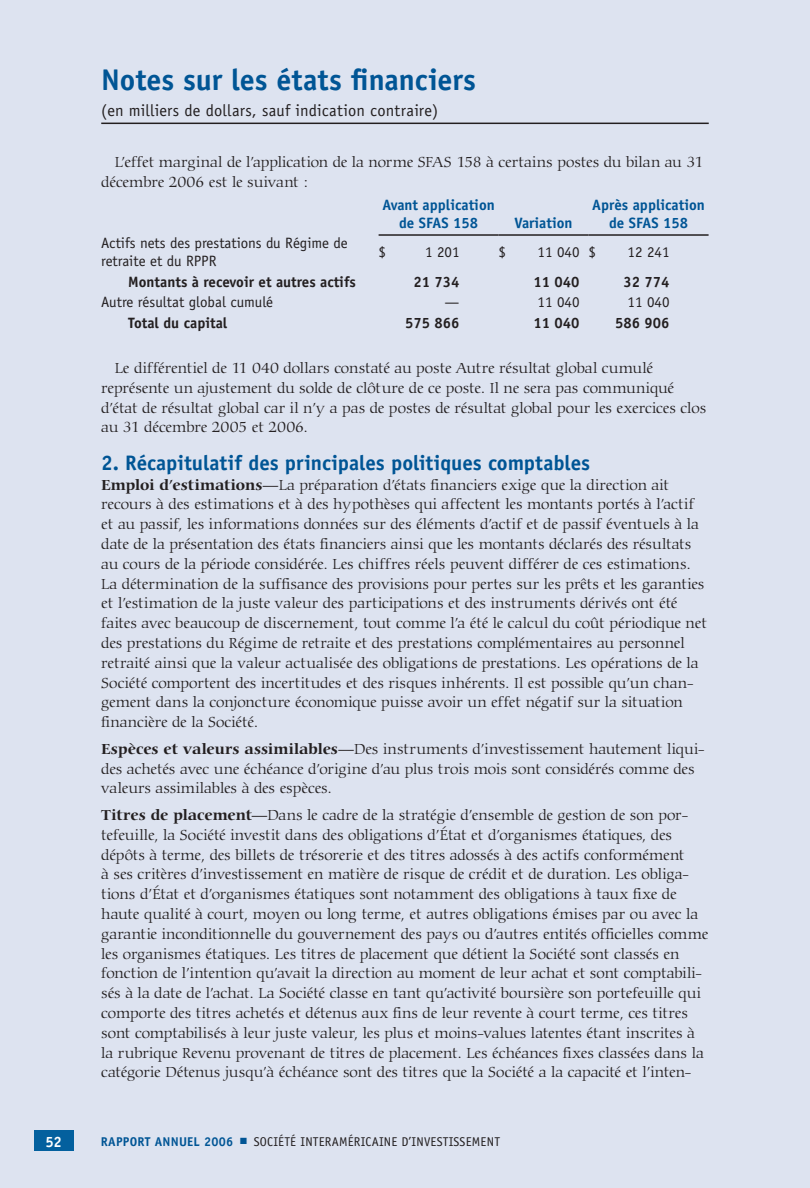
<style>
.page{position:relative;width:810px;height:1188px;background:#dde3f0}
.page>*{position:absolute;margin:0;border:0;box-sizing:border-box;transform-origin:0 0}
.t1{font:700 30px "Officina Sans";color:#005595}
.t2{font:700 21px "Officina Sans";letter-spacing:-.005em;color:#005595}
.t3{font:16.5px "Officina Sans";letter-spacing:.015em;color:#231f20}
.t4{font:300 15.45px/19.8px "Carmina BT";letter-spacing:-.005em;color:#231f20}
.t5{font:15px/18px "Officina Sans";color:#231f20}
.t6{font:700 15px "Officina Sans";color:#231f20}
.t7{font:700 15px/18px "Officina Sans";color:#005595;text-align:center}
.t8{font:700 15px "Officina Sans";color:#fff}
.t9{font:12.75px "Officina Sans";letter-spacing:.02em;color:#231f20}
.s1{font-weight:700}
.s2{font-weight:700;color:#005595}
.s3{color:#005595}
</style>
<div class="page">
<hr style="left:379px;top:234px;width:120px;height:2px;background:#231f20">
<hr style="left:499px;top:234px;width:90px;height:2px;background:#231f20">
<hr style="left:589px;top:234px;width:120px;height:2px;background:#231f20">
<hr style="left:101px;top:123px;width:608px;height:1px;background:#231f20">
<div style="left:34px;top:1131px;width:40px;height:20px;background:#03609e"></div>
<h1 class="t1" style="left:101px;top:61px;width:376px">N otes sur les états financiers</h1>
<p class="t3" style="left:101px;top:101px;width:338px">(en milliers de dollars, sauf indication contraire)</p>
<p class="t4" style="left:101px;top:153px;width:604px;text-indent:14px">L’effet marginal de l’application de la norme SFAS 158 à certains postes du bilan au 31 décembre 2006 est le suivant :</p>
<p class="t7" style="left:382px;top:195px;width:114px">Avant application de SFAS 158</p>
<p class="t7" style="left:592px;top:195px;width:114px">Après application de SFAS 158</p>
<p class="t7" style="left:515px;top:213px;width:60px">Variation</p>
<p class="t5" style="left:101px;top:234px;width:248px">Actifs nets des prestations du Régime de retraite et du R PPR</p>
<p class="t5" style="left:379px;top:243px;width:9px">$</p>
<p class="t5" style="left:425px;top:243px;width:36px">1 201</p>
<p class="t5" style="left:499px;top:243px;width:9px">$</p>
<p class="t5" style="left:538px;top:243px;width:60px">11 040 $</p>
<p class="t5" style="left:628px;top:243px;width:43px">12 241</p>
<p class="t6" style="left:128px;top:272px;width:229px">Montants à recevoir et autres actifs</p>
<p class="t6" style="left:413px;top:272px;width:48px">21 734</p>
<p class="t6" style="left:533px;top:272px;width:48px">11 040</p>
<p class="t6" style="left:623px;top:272px;width:48px">32 774</p>
<p class="t5" style="left:101px;top:293px;width:173px">Autre résultat global cumulé</p>
<p class="t5" style="left:445px;top:293px;width:16px">—</p>
<p class="t5" style="left:538px;top:293px;width:43px">11 040</p>
<p class="t5" style="left:628px;top:293px;width:43px">11 040</p>
<p class="t6" style="left:128px;top:313px;width:101px">Total du capital</p>
<p class="t6" style="left:405px;top:313px;width:56px">575 866</p>
<p class="t6" style="left:533px;top:313px;width:48px">11 040</p>
<p class="t6" style="left:615px;top:313px;width:56px">586 906</p>
<p class="t4" style="left:101px;top:358px;width:607px;text-indent:14px">Le différentiel de 11 040 dollars constaté au poste Autre résultat global cumulé représente un ajustement du solde de clôture de ce poste. Il ne sera pas communiqué d’état de résultat global car il n’y a pas de postes de résultat global pour les exercices clos au 31 décembre 2005 et 2006.</p>
<h2 class="t2" style="left:101px;top:450px;width:490px">2. Récapitulatif des principales politiques comptables</h2>
<p class="t4" style="left:101px;top:475px;width:607px"><span class="s1">Emploi d’estimations—</span>La préparation d’états financiers exige que la direction ait recours à des estimations et à des hypothèses qui affectent les montants portés à l’actif et au passif, les informations données sur des éléments d’actif et de passif éventuels à la date de la présentation des états financiers ainsi que les montants déclarés des résultats au cours de la période considérée. Les chiffres réels peuvent différer de ces estimations.<br>La détermination de la suffisance des provisions pour pertes sur les prêts et les garanties et l’estimation de la juste valeur des participations et des instruments dérivés ont été faites avec beaucoup de discernement, tout comme l’a été le calcul du coût périodique net des prestations du Régime de retraite et des prestations complémentaires au personnel retraité ainsi que la valeur actualisée des obligations de prestations. Les opérations de la Société comportent des incertitudes et des risques inhérents. Il est possible qu’un chan&shy;gement dans la conjoncture économique puisse avoir un effet négatif sur la situation financière de la Société.</p>
<p class="t4" style="left:101px;top:739px;width:605px"><span class="s1">Espèces et valeurs assimilables—</span>Des instruments d’investissement hautement liqui&shy;des achetés avec une échéance d’origine d’au plus trois mois sont considérés comme des valeurs assimilables à des espèces.</p>
<p class="t4" style="left:101px;top:805px;width:609px"><span class="s1">Titres de placement—</span>Dans le cadre de la stratégie d’ensemble de gestion de son por&shy;tefeuille, la Société investit dans des obligations d’État et d’organismes étatiques, des dépôts à terme, des billets de trésorerie et des titres adossés à des actifs conformément<br>à ses critères d’investissement en matière de risque de crédit et de duration. Les obliga&shy;tions d’État et d’organismes étatiques sont notamment des obligations à taux fixe de haute qualité à court, moyen ou long terme, et autres obligations émises par ou avec la garantie inconditionnelle du gouvernement des pays ou d’autres entités officielles comme les organismes étatiques. Les titres de placement que détient la Société sont classés en fonction de l’intention qu’avait la direction au moment de leur achat et sont comptabili&shy;sés à la date de l’achat. La Société classe en tant qu’activité boursière son portefeuille qui comporte des titres achetés et détenus aux fins de leur revente à court terme, ces titres sont comptabilisés à leur juste valeur, les plus et moins-values latentes étant inscrites à la rubrique Revenu provenant de titres de placement. Les échéances fixes classées dans la catégorie Détenus jusqu’à échéance sont des titres que la Société a la capacité et l’inten-</p>
<p class="t8" style="left:46px;top:1132px;width:18px">52</p>
<p class="t9" style="left:101px;top:1134px;width:401px"><span class="s2">Rapport annuel 2006</span> <span class="s3">■</span> Société interaméricaine d’investissement</p>
</div>
